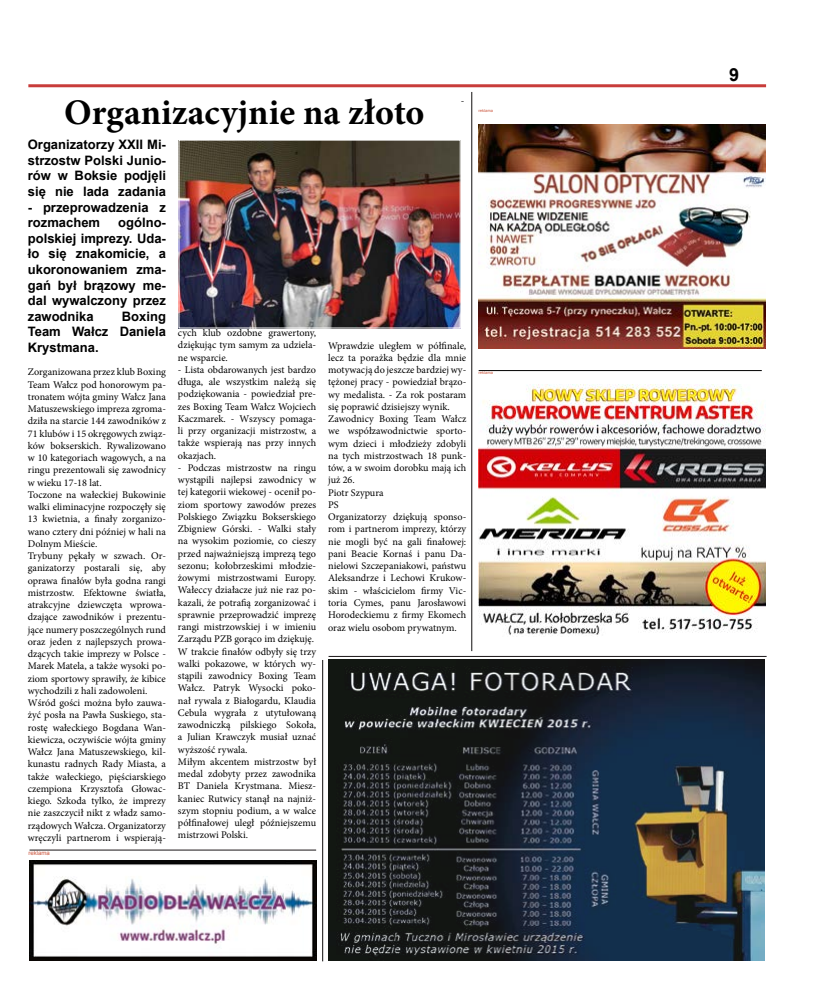
<style>
.page{position:relative;width:820px;height:993px;background:#fff}
.page>*{position:absolute;margin:0;border:0;box-sizing:border-box;transform-origin:0 0}
.t1{font:700 36px "Minion Pro";color:#000}
.t2{font:700 18px "Arial";color:#000}
.t3{font:700 13px/15.6px "Arial";color:#000;text-align:justify}
.t4{font:10.2px/12.2px "Minion Pro";color:#000}
.t5{font:6px "Arial";color:#cc573f}
.t6{font:4px "Arial";color:#cc573f}
</style>
<div class="page">
<hr style="left:28px;top:84px;width:737px;height:3px;background:#c83c3a">
<img style="left:478px;top:384px;width:287px;height:251px">
<img style="left:478px;top:124px;width:287px;height:224px">
<hr style="left:478px;top:370px;width:283px;height:1px;background:#000">
<img style="left:328px;top:659px;width:436px;height:301px">
<img style="left:180px;top:142px;width:278px;height:184px">
<img style="left:30px;top:860px;width:286px;height:99px">
<hr style="left:471px;top:92px;width:1px;height:559px;background:#100e0e">
<hr style="left:322px;top:659px;width:1px;height:302px;background:#100e0e">
<hr style="left:328px;top:655px;width:438px;height:1px;background:#1a1517">
<hr style="left:30px;top:849px;width:286px;height:1px;background:#1a1517">
<h1 class="t1" style="left:64px;top:87px;width:361px">Organizacyjnie na złoto</h1>
<p class="t4" style="left:460px;top:94px;width:5px">-</p>
<p class="t3" style="left:28px;top:137px;width:140px">Organizatorzy XXII Mi&shy;strzostw Polski Junio&shy;rów w Boksie podjęli się nie lada zadania</p>
<p class="t3" style="left:28px;top:199px;width:140px">- przeprowadzenia z rozmachem</p>
<p class="t3" style="left:28px;top:215px;width:140px;text-indent:90px">ogólno&shy;polskiej imprezy. Uda&shy;ło się znakomicie, a ukoronowaniem zma&shy;gań był brązowy me&shy;dal wywalczony przez zawodnika</p>
<p class="t3" style="left:28px;top:309px;width:140px;text-indent:94px">Boxing Team Wałcz Daniela Krystmana.</p>
<p class="t4" style="left:28px;top:366px;width:140px">Zorganizowana przez klub Boxing<br>Team Wałcz pod honorowym pa&shy;tronatem wójta gminy Wałcz Jana<br>Matuszewskiego impreza zgroma&shy;dziła na starcie 144 zawodników z<br>71 klubów i 15 okręgowych związ&shy;ków bokserskich. Rywalizowano w 10 kategoriach wagowych, a na ringu prezentowali się zawodnicy w wieku 17-18 lat.<br>Toczone na wałeckiej Bukowinie walki eliminacyjne rozpoczęły się<br>13 kwietnia, a finały zorganizo&shy;wano cztery dni później w hali na<br>Dolnym Mieście.<br>Trybuny pękały w szwach. Or&shy;ganizatorzy postarali się, aby oprawa finałów była godna rangi mistrzostw. Efektowne światła, atrakcyjne dziewczęta wprowa&shy;dzające zawodników i prezentu&shy;jące numery poszczególnych rund oraz jeden z najlepszych prowa&shy;dzących takie imprezy w Polsce -<br>Marek Matela, a także wysoki po&shy;ziom sportowy sprawiły, że kibice wychodzili z hali zadowoleni.<br>Wśród gości można było zauwa&shy;żyć posła na Pawła Suskiego, sta&shy;rostę wałeckiego Bogdana Wan&shy;kiewicza, oczywiście wójta gminy<br>Wałcz Jana Matuszewskiego, kil&shy;kunastu radnych Rady Miasta, a także wałeckiego, pięściarskiego czempiona Krzysztofa Głowac&shy;kiego. Szkoda tylko, że imprezy nie zaszczycił nikt z władz samo&shy;rządowych Wałcza. Organizatorzy wręczyli partnerom i wspierają-</p>
<p class="t5" style="left:28px;top:848px;width:23px">reklama</p>
<p class="t4" style="left:178px;top:327px;width:140px;text-align:justify">cych klub ozdobne grawertony, dziękując tym samym za udziela&shy;ne wsparcie.</p>
<p class="t4" style="left:178px;top:363px;width:140px;text-align:justify">- Lista obdarowanych jest bardzo długa, ale wszystkim należą się podziękowania - powiedział pre&shy;zes Boxing Team Wałcz Wojciech Kaczmarek. - Wszyscy pomaga&shy;li przy organizacji mistrzostw, a także wspierają nas przy innych okazjach.</p>
<p class="t4" style="left:178px;top:461px;width:140px">- Podczas mistrzostw na ringu wystąpili najlepsi zawodnicy w tej kategorii wiekowej - ocenił po&shy;ziom sportowy zawodów prezes<br>Polskiego Związku Bokserskiego<br>Zbigniew Górski. - Walki stały na wysokim poziomie, co cieszy przed najważniejszą imprezą tego sezonu; kołobrzeskimi młodzie&shy;żowymi mistrzostwami Europy.<br>Wałeccy działacze już nie raz po&shy;kazali, że potrafią zorganizować i sprawnie przeprowadzić imprezę rangi mistrzowskiej i w imieniu<br>Zarządu PZB gorąco im dziękuję.<br>W trakcie finałów odbyły się trzy walki pokazowe, w których wy&shy;stąpili zawodnicy Boxing Team<br>Wałcz. Patryk Wysocki poko&shy;nał rywala z Białogardu, Klaudia<br>Cebula wygrała z utytułowaną zawodniczką pilskiego Sokoła, a Julian Krawczyk musiał uznać wyższość rywala.<br>Miłym akcentem mistrzostw był medal zdobyty przez zawodnika<br>BT Daniela Krystmana. Miesz&shy;kaniec Rutwicy stanął na najniż&shy;szym stopniu podium, a w walce półfinałowej uległ późniejszemu mistrzowi Polski.</p>
<p class="t4" style="left:328px;top:339px;width:140px">Wprawdzie uległem w półfinale, lecz ta porażka będzie dla mnie motywacją do jeszcze bardziej wy&shy;tężonej pracy - powiedział brązo&shy;wy medalista. - Za rok postaram się poprawić dzisiejszy wynik.<br>Zawodnicy Boxing Team Wałcz we współzawodnictwie sporto&shy;wym dzieci i młodzieży zdobyli na tych mistrzostwach 18 punk&shy;tów, a w swoim dorobku mają ich już 26.<br>Piotr Szypura<br>PS<br>Organizatorzy dziękują sponso&shy;rom i partnerom imprezy, którzy nie mogli być na gali finałowej: pani Beacie Kornaś i panu Da&shy;nielowi Szczepaniakowi, państwu<br>Aleksandrze i Lechowi Krukow&shy;skim - właścicielom firmy Vic&shy;toria Cymes, panu Jarosławowi<br>Horodeckiemu z firmy Ekomech</p>
<p class="t4" style="left:328px;top:621px;width:130px">oraz wielu osobom prywatnym.</p>
<p class="t6" style="left:478px;top:108px;width:16px">reklama</p>
<p class="t6" style="left:478px;top:370px;width:16px">reklama</p>
<h2 class="t2" style="left:729px;top:63px;width:12px">9</h2>
</div>
